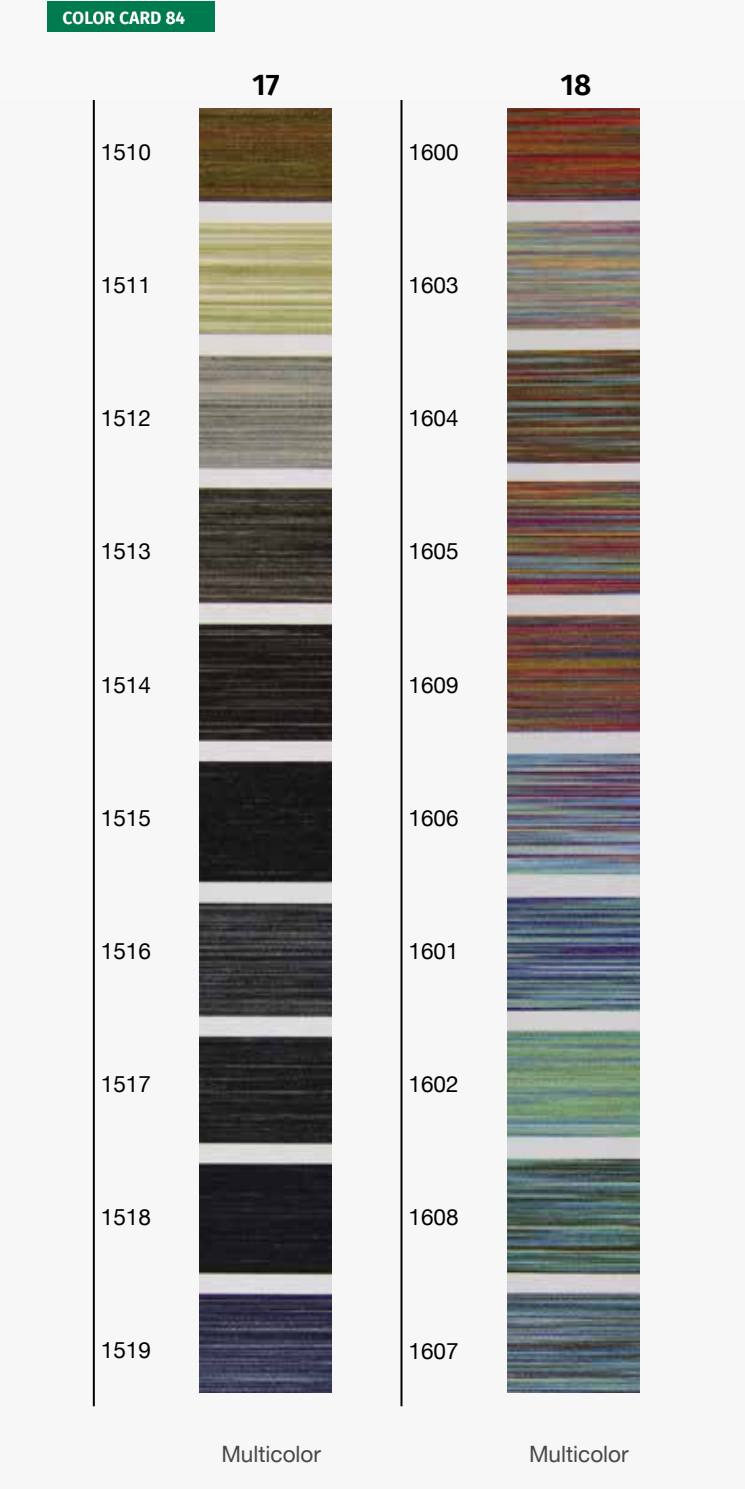
<style>
.page{position:relative;width:745px;height:1489px;background:#fff}
.page>*{position:absolute;margin:0;border:0;box-sizing:border-box;transform-origin:0 0}
.t1{font:600 30px "Fira Sans";color:#000}
.t2{font:22.5px "Helvetica Neue";color:#000}
.t3{font:22.5px "Helvetica Neue";color:#484848}
.t4{font:700 22.5px "Helvetica Neue";color:#000}
</style>
<div class="page">
<div style="left:0;top:0;width:743px;height:1488px;background:#f8f8f8"></div>
<div style="left:0;top:100px;width:744px;height:1388px;background:#f7f7f7"></div>
<hr style="left:93px;top:100px;width:2px;height:1306px;background:#000">
<hr style="left:400px;top:100px;width:2px;height:1306px;background:#000">
<img style="left:200px;top:109px;width:131px;height:1282px">
<img style="left:507px;top:109px;width:131px;height:1282px">
<img style="left:48px;top:1px;width:166px;height:30px">
<p class="t4" style="left:258px;top:50px;width:27px">17</p>
<p class="t4" style="left:566px;top:50px;width:27px">18</p>
<h1 class="t1" style="left:252px;top:59px;width:29px">17</h1>
<h1 class="t1" style="left:560px;top:59px;width:32px">18</h1>
<p class="t2" style="left:101px;top:138px;width:52px">1510</p>
<p class="t2" style="left:408px;top:138px;width:52px">1600</p>
<p class="t2" style="left:101px;top:271px;width:52px">1511</p>
<p class="t2" style="left:408px;top:272px;width:52px">1603</p>
<p class="t2" style="left:101px;top:405px;width:52px">1512</p>
<p class="t2" style="left:408px;top:405px;width:52px">1604</p>
<p class="t2" style="left:101px;top:538px;width:52px">1513</p>
<p class="t2" style="left:408px;top:538px;width:52px">1605</p>
<p class="t2" style="left:101px;top:671px;width:52px">1514</p>
<p class="t2" style="left:408px;top:671px;width:52px">1609</p>
<p class="t2" style="left:101px;top:804px;width:52px">1515</p>
<p class="t2" style="left:408px;top:804px;width:52px">1606</p>
<p class="t2" style="left:101px;top:937px;width:52px">1516</p>
<p class="t2" style="left:408px;top:937px;width:52px">1601</p>
<p class="t2" style="left:101px;top:1070px;width:52px">1517</p>
<p class="t2" style="left:408px;top:1070px;width:52px">1602</p>
<p class="t2" style="left:101px;top:1203px;width:52px">1518</p>
<p class="t2" style="left:408px;top:1203px;width:52px">1608</p>
<p class="t2" style="left:101px;top:1336px;width:52px">1519</p>
<p class="t2" style="left:408px;top:1336px;width:52px">1607</p>
<p class="t3" style="left:221px;top:1440px;width:101px">Multicolor</p>
<p class="t3" style="left:528px;top:1440px;width:101px">Multicolor</p>
</div>
